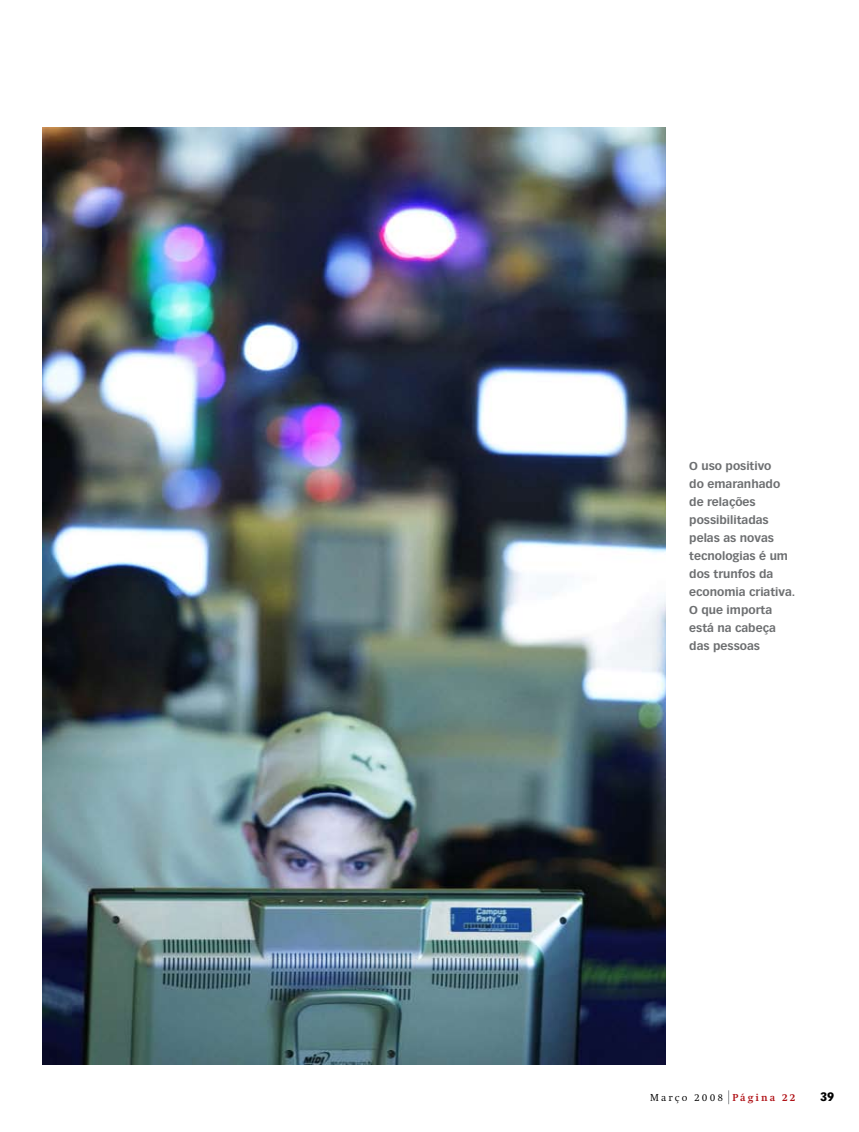
<style>
.page{position:relative;width:859px;height:1132px;background:#fff}
.page>*{position:absolute;margin:0;border:0;box-sizing:border-box;transform-origin:0 0}
.t1{font:900 12px "Vectora LH";color:#000}
.t2{font:700 11.25px/18px "Vectora LH";color:#6d6f71;scale:1.05 1}
.t3{font:300 10.5px "Swift EF";letter-spacing:.2em;color:#000}
.s1{font-weight:700;color:#b01116}
</style>
<div class="page">
<img style="left:43px;top:128px;width:623px;height:936px">
<svg style="left:728px;top:1090px;width:1px;height:13px"></svg>
<p class="t2" style="left:689px;top:457px;width:103px">O uso positivo<br>do emaranhado de relações possibilitadas pelas as novas tecnologias é um dos trunfos da economia criativa.<br>O que importa está na cabeça das pessoas</p>
<p class="t3" style="left:650px;top:1090px;width:147px">Março 2008 <span class="s1">Página 22</span></p>
<p class="t1" style="left:820px;top:1088px;width:16px">39</p>
</div>
